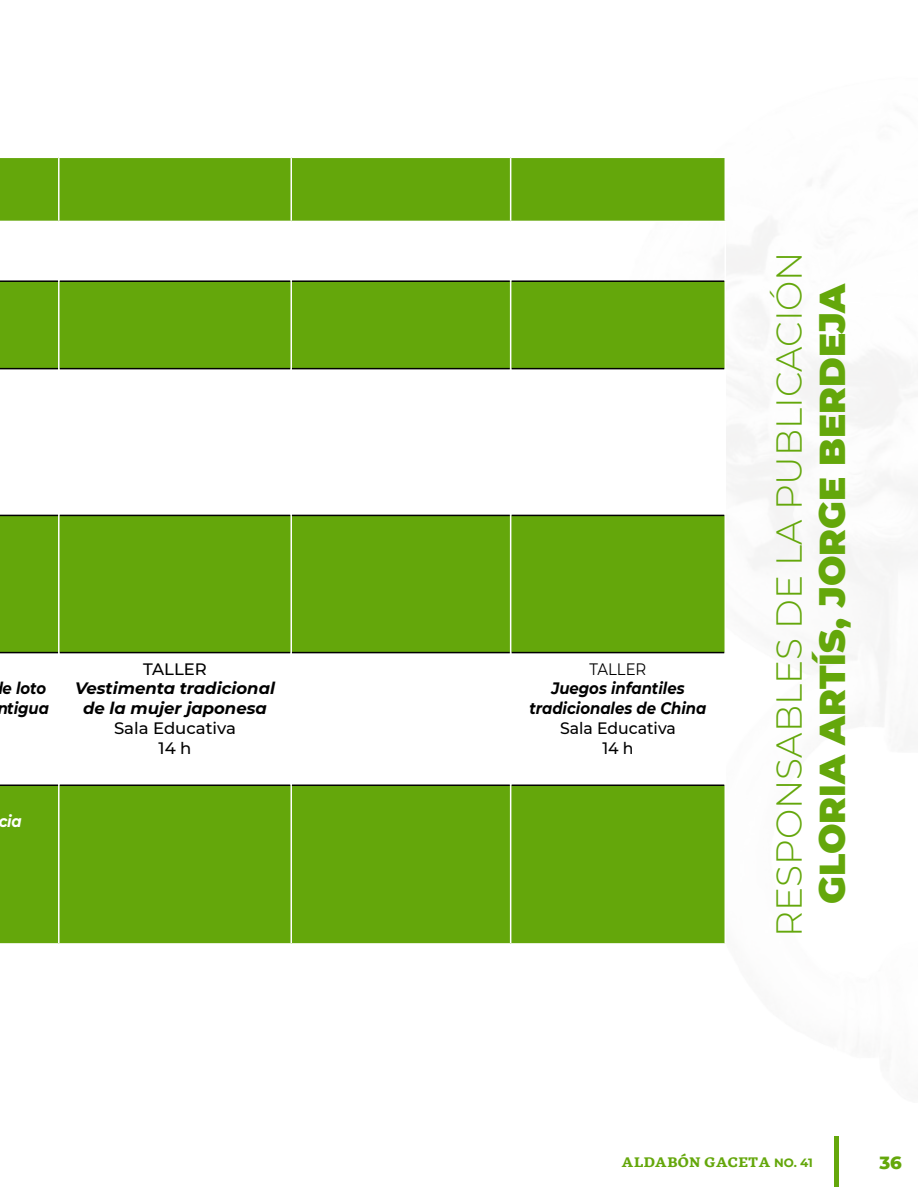
<style>
.page{position:relative;width:918px;height:1188px;background:#fff}
.page>*{position:absolute;margin:0;border:0;box-sizing:border-box;transform-origin:0 0}
.t1{font:300 36px "Montserrat";color:#64a70b}
.t2{font:900 36px "Montserrat";color:#64a70b}
.t3{font:800 18px "Montserrat";color:#64a70b}
.t4{font:italic 700 16.5px/19.8px "Montserrat";color:#000;text-align:center;scale:.9 1}
.t5{font:italic 700 16.5px/19.8px "Montserrat";color:#000;text-align:center}
.t6{font:500 16.5px/19.8px "Montserrat";color:#000;text-align:center}
.t7{font:500 16.5px/19.8px "Montserrat";color:#000;text-align:center;scale:.95 1}
.t8{font:16.5px "Montserrat";color:#000;scale:.9 1}
.t9{font:italic 700 16.5px "Montserrat";color:#fff;scale:.9 1}
.t10{font:700 12px "GMX";color:#64a70b}
.s1{font-family:"Montserrat"}
</style>
<div class="page">
<div style="left:834px;top:1136px;width:5px;height:50px;background:#64a70b"></div>
<div style="left:0;top:158px;width:725px;height:63px;background:#64a70b"></div>
<div style="left:0;top:282px;width:725px;height:86px;background:#64a70b"></div>
<svg style="left:0;top:369px;width:725px;height:146px"></svg>
<div style="left:0;top:516px;width:725px;height:136px;background:#64a70b"></div>
<svg style="left:0;top:653px;width:725px;height:132px"></svg>
<div style="left:0;top:786px;width:725px;height:157px;background:#64a70b"></div>
<hr style="left:0;top:280px;width:58px;height:2px;background:#000">
<hr style="left:60px;top:280px;width:231px;height:2px;background:#000">
<hr style="left:292px;top:280px;width:218px;height:2px;background:#000">
<hr style="left:511px;top:280px;width:214px;height:2px;background:#000">
<hr style="left:0;top:368px;width:58px;height:1px;background:#000">
<hr style="left:60px;top:368px;width:231px;height:1px;background:#000">
<hr style="left:292px;top:368px;width:218px;height:1px;background:#000">
<hr style="left:511px;top:368px;width:214px;height:1px;background:#000">
<hr style="left:0;top:515px;width:58px;height:1px;background:#000">
<hr style="left:60px;top:515px;width:231px;height:1px;background:#000">
<hr style="left:292px;top:515px;width:218px;height:1px;background:#000">
<hr style="left:511px;top:515px;width:214px;height:1px;background:#000">
<hr style="left:0;top:652px;width:58px;height:1px;background:#000">
<hr style="left:60px;top:652px;width:231px;height:1px;background:#000">
<hr style="left:292px;top:652px;width:218px;height:1px;background:#000">
<hr style="left:511px;top:652px;width:214px;height:1px;background:#000">
<hr style="left:0;top:785px;width:58px;height:1px;background:#000">
<hr style="left:60px;top:785px;width:231px;height:1px;background:#000">
<hr style="left:292px;top:785px;width:218px;height:1px;background:#000">
<hr style="left:511px;top:785px;width:214px;height:1px;background:#000">
<hr style="left:58px;top:158px;width:2px;height:63px;background:#fff">
<hr style="left:58px;top:281px;width:2px;height:88px;background:#fff">
<hr style="left:58px;top:369px;width:2px;height:146px;background:#fff">
<hr style="left:58px;top:515px;width:2px;height:138px;background:#fff">
<hr style="left:58px;top:653px;width:2px;height:132px;background:#fff">
<hr style="left:58px;top:785px;width:2px;height:158px;background:#fff">
<hr style="left:291px;top:158px;width:1px;height:63px;background:#fff">
<hr style="left:510px;top:158px;width:1px;height:63px;background:#fff">
<hr style="left:291px;top:281px;width:1px;height:88px;background:#fff">
<hr style="left:510px;top:281px;width:1px;height:88px;background:#fff">
<hr style="left:291px;top:369px;width:1px;height:146px;background:#fff">
<hr style="left:510px;top:369px;width:1px;height:146px;background:#fff">
<hr style="left:291px;top:515px;width:1px;height:138px;background:#fff">
<hr style="left:510px;top:515px;width:1px;height:138px;background:#fff">
<hr style="left:291px;top:653px;width:1px;height:132px;background:#fff">
<hr style="left:510px;top:653px;width:1px;height:132px;background:#fff">
<hr style="left:291px;top:785px;width:1px;height:158px;background:#fff">
<hr style="left:510px;top:785px;width:1px;height:158px;background:#fff">
<p class="t4" style="left:-3px;top:678px;width:59px">e loto ntigua</p>
<p class="t9" style="left:-2px;top:809px;width:28px">cia</p>
<p class="t6" style="left:143px;top:658px;width:65px">TALLER</p>
<p class="t5" style="left:75px;top:678px;width:202px">Vestimenta tradicional de la mujer japonesa</p>
<p class="t6" style="left:114px;top:718px;width:123px">Sala Educativa<br>14 h</p>
<p class="t8" style="left:590px;top:657px;width:65px">TALLER</p>
<p class="t4" style="left:529px;top:678px;width:198px">Juegos infantiles tradicionales de China</p>
<p class="t7" style="left:560px;top:718px;width:123px">Sala Educativa<br>14 h</p>
<h1 class="t1" style="left:765px;top:937px;width:687px;rotate:-90deg">RESPONSABLES DE LA PUBLICACIÓN</h1>
<h1 class="t2" style="left:805px;top:904px;width:623px;rotate:-90deg">GLORIA ARTÍS, JORGE BERDEJA</h1>
<p class="t10" style="left:622px;top:1154px;width:193px">ALDABÓN GACETA <span class="s1">NO. 41</span></p>
<p class="t3" style="left:879px;top:1150px;width:24px">36</p>
</div>
